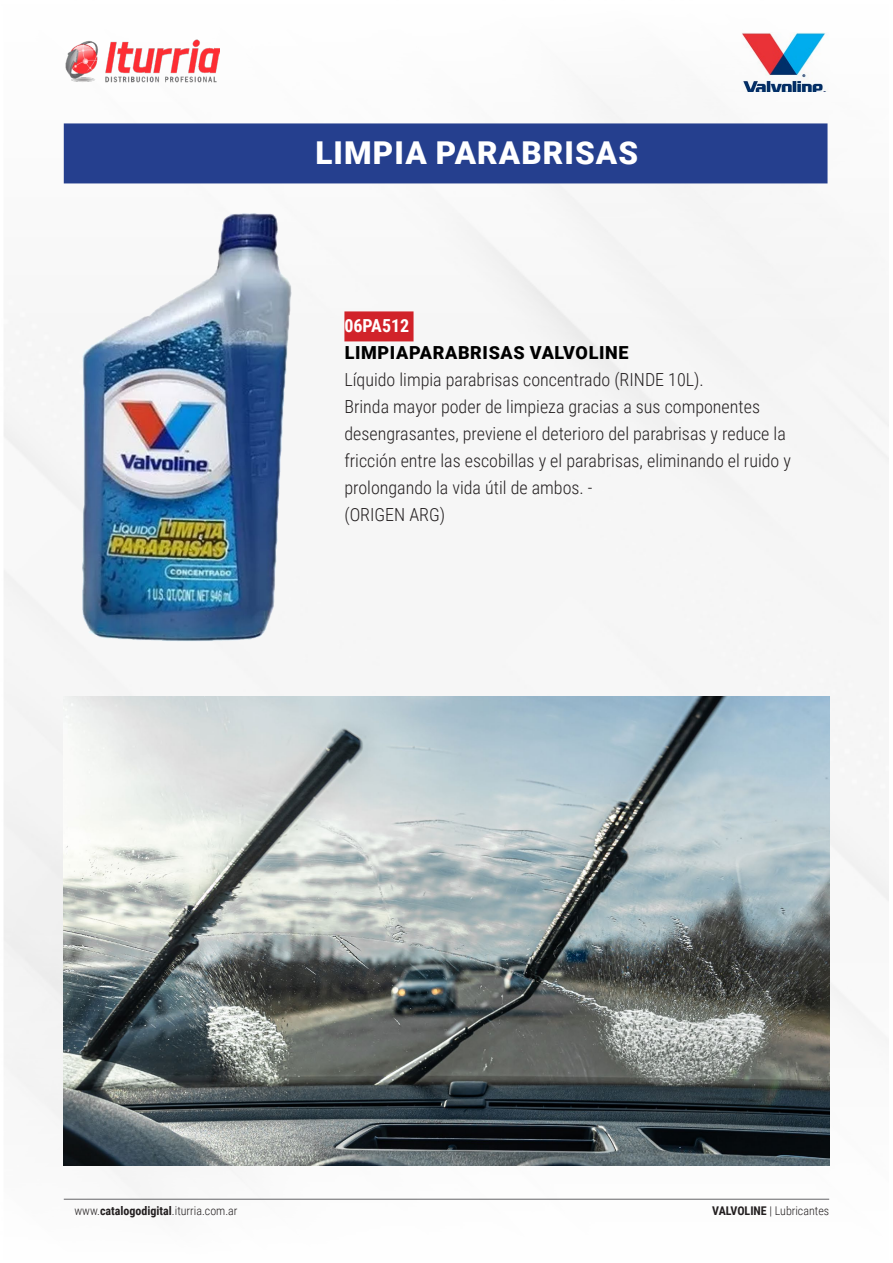
<style>
.page{position:relative;width:893px;height:1263px;background:#fff}
.page>*{position:absolute;margin:0;border:0;box-sizing:border-box;transform-origin:0 0}
.t1{font:900 31.5px "Roboto";letter-spacing:.035em;color:#fff}
.t2{font:300 18px/27px "Roboto Condensed";color:#231f20}
.t3{font:900 18px "Roboto";letter-spacing:.035em;color:#000}
.t4{font:700 18px "Roboto Condensed";color:#fff}
.t5{font:300 12px "Roboto Condensed";color:#231f20}
.s1{font-weight:700}
</style>
<div class="page">
<hr style="left:64px;top:1199px;width:765px;height:1px;background:#636366">
<img style="left:742px;top:32px;width:86px;height:60px">
<img style="left:65px;top:39px;width:155px;height:44px">
<div style="left:64px;top:123px;width:763px;height:60px;background:#253f8e"></div>
<div style="left:344px;top:311px;width:70px;height:30px;background:#d1232a"></div>
<img style="left:64px;top:213px;width:237px;height:452px">
<img style="left:64px;top:696px;width:765px;height:469px">
<p class="t1" style="left:315px;top:131px;width:324px">LIMPIA PARABRISAS</p>
<p class="t4" style="left:344px;top:313px;width:66px">06PA512</p>
<p class="t3" style="left:345px;top:340px;width:285px">LIMPIAPARABRISAS VALVOLINE</p>
<p class="t2" style="left:344px;top:366px;width:361px">Líquido limpia parabrisas concentrado (RINDE 10L).</p>
<p class="t2" style="left:344px;top:393px;width:417px">Brinda mayor poder de limpieza gracias a sus componentes</p>
<p class="t2" style="left:344px;top:420px;width:443px">desengrasantes, previene el deterioro del parabrisas y reduce la</p>
<p class="t2" style="left:344px;top:447px;width:448px">fricción entre las escobillas y el parabrisas, eliminando el ruido y prolongando la vida útil de ambos. -</p>
<p class="t2" style="left:344px;top:501px;width:102px">(ORIGEN ARG)</p>
<p class="t5" style="left:74px;top:1202px;width:165px">www.<span class="s1">catalogodigital</span>.iturria.com.ar</p>
<p class="t5" style="left:712px;top:1202px;width:118px"><span class="s1">VALVOLINE</span> | Lubricantes</p>
</div>
